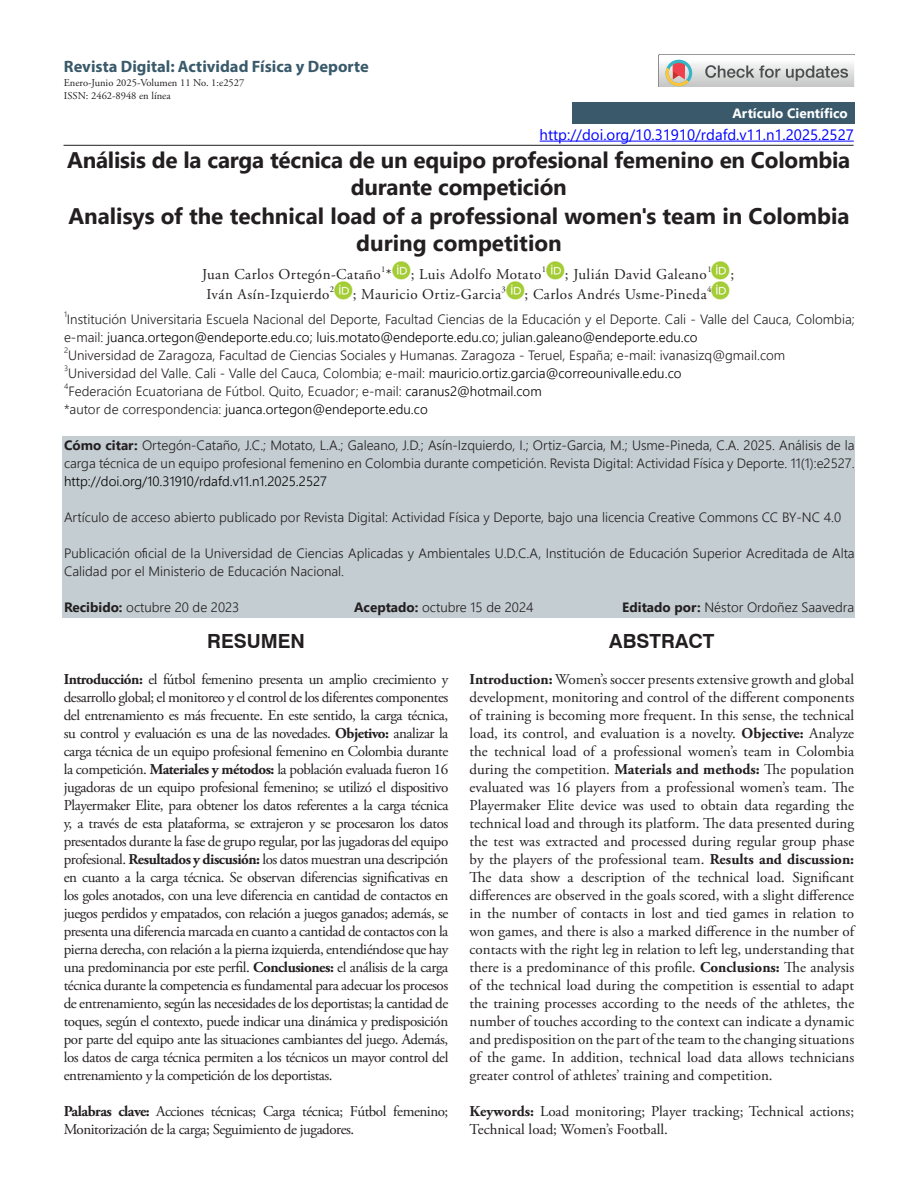
<style>
.page{position:relative;width:918px;height:1188px;background:#fff}
.page>*{position:absolute;margin:0;border:0;box-sizing:border-box;transform-origin:0 0}
.Título{font:700 22.5px/27px "Segoe UI";letter-spacing:-.01em;color:#231f20;text-align:center}
.Títulos_RC_-_WIN{font:700 19.5px "Swiss 721 BT";color:#231f20}
.t1{font:700 16.5px "Myriad Pro";color:#3a5a6b}
.Texto_RC{font:15px/18px "Adobe Garamond Pro";letter-spacing:-.03em;color:#231f20;text-align:justify}
.Autor_Título{font:15px "Adobe Garamond";letter-spacing:.03em;color:#231f20}
.Texto_RC-2{font:15px/18px "Adobe Garamond Pro";color:#231f20}
.t2{font:15px "Segoe UI";color:#00f}
.How_to_Cite_-_final{font:300 13.5px/18px "Segoe UI";color:#231f20}
.TITULO{font:700 13.5px "Segoe UI";color:#fff}
.t3{font:10.5px "Adobe Garamond Pro";color:#231f20}
.Autor_Título-2{font:8.7px "Adobe Garamond";color:#231f20}
.How_to_Cite_-_final-2{font:300 7.8px "Segoe UI";color:#231f20}
.s1{color:#000}
.s2{font-weight:700}
</style>
<div class="page">
<div style="left:63px;top:436px;width:792px;height:182px;background:#c4cdd2"></div>
<hr style="left:540px;top:141px;width:314px;height:1px;background:#00f">
<div style="left:572px;top:102px;width:282px;height:22px;background:#3a5a6b"></div>
<hr style="left:64px;top:145px;width:790px;height:1px;background:#231f20">
<svg style="left:658px;top:54px;width:196px;height:33px"></svg>
<img style="left:392px;top:261px;width:18px;height:18px">
<img style="left:547px;top:261px;width:18px;height:18px">
<img style="left:712px;top:261px;width:18px;height:18px">
<img style="left:334px;top:281px;width:18px;height:18px">
<img style="left:506px;top:281px;width:18px;height:18px">
<img style="left:712px;top:281px;width:18px;height:18px">
<p class="t1" style="left:64px;top:56px;width:306px">Revista Digital: Actividad Física y Deporte</p>
<p class="t3" style="left:64px;top:76px;width:182px">Enero-Junio 2025-Volumen 11 No. 1:e2527</p>
<p class="t3" style="left:64px;top:90px;width:108px">ISSN: 2462-8948 en línea</p>
<p class="TITULO" style="left:732px;top:101px;width:117px">Artículo Científico</p>
<p class="Título" style="left:67px;top:145px;width:785px">Análisis de la carga técnica de un equipo profesional femenino en Colombia durante competición</p>
<p class="Título" style="left:68px;top:201px;width:783px">Analisys of the technical load of a professional women's team in Colombia during competition</p>
<p class="Autor_Título" style="left:202px;top:266px;width:341px">Juan Carlos Ortegón-Cataño * ; Luis Adolfo Motato</p>
<p class="t2" style="left:540px;top:120px;width:316px">http://doi.org/10.31910/rdafd.v11.n1.2025.2527</p>
<p class="Autor_Título-2" style="left:381px;top:264px;width:6px">1</p>
<p class="Autor_Título-2" style="left:542px;top:264px;width:6px">1</p>
<p class="Autor_Título" style="left:565px;top:266px;width:143px">; Julián David Galeano</p>
<p class="Autor_Título-2" style="left:707px;top:264px;width:6px">1</p>
<p class="Autor_Título" style="left:730px;top:266px;width:5px">;</p>
<p class="Autor_Título" style="left:206px;top:287px;width:124px">Iván Asín-Izquierdo</p>
<p class="Autor_Título-2" style="left:330px;top:285px;width:6px">2</p>
<p class="Autor_Título" style="left:353px;top:287px;width:150px">; Mauricio Ortiz-Garcia</p>
<p class="Autor_Título-2" style="left:502px;top:285px;width:6px">3</p>
<p class="Autor_Título" style="left:525px;top:287px;width:184px">; Carlos Andrés Usme-Pineda</p>
<p class="Autor_Título-2" style="left:707px;top:285px;width:6px">4</p>
<p class="How_to_Cite_-_final-2" style="left:64px;top:307px;width:4px">1</p>
<p class="How_to_Cite_-_final" style="left:64px;top:309px;width:792px">Institución Universitaria Escuela Nacional del Deporte, Facultad Ciencias de la Educación y el Deporte. Cali - Valle del Cauca, Colombia; e-mail: <span class="s1">juanca.ortegon@endeporte.edu.co; luis.motato@endeporte.edu.co; julian.galeano@endeporte.edu.co</span></p>
<p class="How_to_Cite_-_final-2" style="left:64px;top:343px;width:6px">2</p>
<p class="How_to_Cite_-_final" style="left:68px;top:345px;width:719px">Universidad de Zaragoza, Facultad de Ciencias Sociales y Humanas. Zaragoza - Teruel, España; e-mail: ivanasizq@gmail.com</p>
<p class="How_to_Cite_-_final-2" style="left:64px;top:361px;width:6px">3</p>
<p class="How_to_Cite_-_final" style="left:68px;top:363px;width:615px">Universidad del Valle. Cali - Valle del Cauca, Colombia; e-mail: <span class="s1">mauricio.ortiz.garcia@correounivalle.edu.co</span></p>
<p class="How_to_Cite_-_final-2" style="left:64px;top:379px;width:6px">4</p>
<p class="How_to_Cite_-_final" style="left:64px;top:381px;width:479px;text-indent:4px">Federación Ecuatoriana de Fútbol. Quito, Ecuador; e-mail: <span class="s1">caranus2@hotmail.com </span>*autor de correspondencia: <span class="s1">juanca.ortegon@endeporte.edu.co</span></p>
<p class="How_to_Cite_-_final" style="left:64px;top:435px;width:792px;text-align:justify"><span class="s2">Cómo citar:</span> Ortegón-Cataño, J.C.; Motato, L.A.; Galeano, J.D.; Asín-Izquierdo, I.; Ortiz-Garcia, M.; Usme-Pineda, C.A. 2025. Análisis de la carga técnica de un equipo profesional femenino en Colombia durante competición. Revista Digital: Actividad Física y Deporte. 11(1):e2527. <span class="s1">http://doi.org/10.31910/rdafd.v11.n1.2025.2527</span></p>
<p class="How_to_Cite_-_final" style="left:64px;top:507px;width:779px">Artículo de acceso abierto publicado por Revista Digital: Actividad Física y Deporte, bajo una licencia Creative Commons CC BY-NC 4.0</p>
<p class="How_to_Cite_-_final" style="left:64px;top:543px;width:792px">Publicación oficial de la Universidad de Ciencias Aplicadas y Ambientales U.D.C.A, Institución de Educación Superior Acreditada de Alta<br>Calidad por el Ministerio de Educación Nacional.</p>
<p class="How_to_Cite_-_final" style="left:64px;top:597px;width:177px"><span class="s2">Recibido:</span> octubre 20 de 2023</p>
<p class="How_to_Cite_-_final" style="left:354px;top:597px;width:181px"><span class="s2">Aceptado:</span> octubre 15 de 2024</p>
<p class="How_to_Cite_-_final" style="left:622px;top:597px;width:234px"><span class="s2">Editado por:</span> Néstor Ordoñez Saavedra</p>
<p class="Títulos_RC_-_WIN" style="left:207px;top:629px;width:99px">RESUMEN</p>
<p class="Texto_RC" style="left:64px;top:671px;width:386px"><span class="s2">Introducción:</span> el fútbol femenino presenta un amplio crecimiento y desarrollo global; el monitoreo y el control de los diferentes componentes del entrenamiento es más frecuente. En este sentido, la carga técnica, su control y evaluación es una de las novedades. <span class="s2">Objetivo:</span> analizar la carga técnica de un equipo profesional femenino en Colombia durante la competición. <span class="s2">Materiales y métodos:</span> la población evaluada fueron 16 jugadoras de un equipo profesional femenino; se utilizó el dispositivo Playermaker Elite, para obtener los datos referentes a la carga técnica y, a través de esta plataforma, se extrajeron y se procesaron los datos presentados durante la fase de grupo regular, por las jugadoras del equipo profesional. <span class="s2">Resultados y discusión:</span> los datos muestran una descripción en cuanto a la carga técnica. Se observan diferencias significativas en los goles anotados, con una leve diferencia en cantidad de contactos en juegos perdidos y empatados, con relación a juegos ganados; además, se presenta una diferencia marcada en cuanto a cantidad de contactos con la pierna derecha, con relación a la pierna izquierda, entendiéndose que hay una predominancia por este perfil. <span class="s2">Conclusiones:</span> el análisis de la carga técnica durante la competencia es fundamental para adecuar los procesos de entrenamiento, según las necesidades de los deportistas; la cantidad de toques, según el contexto, puede indicar una dinámica y predisposición por parte del equipo ante las situaciones cambiantes del juego. Además, los datos de carga técnica permiten a los técnicos un mayor control del entrenamiento y la competición de los deportistas.</p>
<p class="Texto_RC" style="left:64px;top:1103px;width:386px"><span class="s2">Palabras clave:</span> Acciones técnicas; Carga técnica; Fútbol femenino;<br>Monitorización de la carga; Seguimiento de jugadores.</p>
<p class="Títulos_RC_-_WIN" style="left:609px;top:629px;width:107px">ABSTRACT</p>
<p class="Texto_RC" style="left:470px;top:671px;width:386px"><span class="s2">Introduction:</span> Women’s soccer presents extensive growth and global development, monitoring and control of the different components of training is becoming more frequent. In this sense, the technical load, its control, and evaluation is a novelty. <span class="s2">Objective:</span> Analyze the technical load of a professional women’s team in Colombia during the competition. <span class="s2">Materials and methods:</span> The population evaluated was 16 players from a professional women’s team. The Playermaker Elite device was used to obtain data regarding the technical load and through its platform. The data presented during the test was extracted and processed during regular group phase by the players of the professional team. <span class="s2">Results and discussion:<br></span>The data show a description of the technical load. Significant differences are observed in the goals scored, with a slight difference in the number of contacts in lost and tied games in relation to won games, and there is also a marked difference in the number of contacts with the right leg in relation to left leg, understanding that there is a predominance of this profile. <span class="s2">Conclusions:</span> The analysis of the technical load during the competition is essential to adapt the training processes according to the needs of the athletes, the number of touches according to the context can indicate a dynamic and predisposition on the part of the team to the changing situations of the game. In addition, technical load data allows technicians greater control of athletes’ training and competition.</p>
<p class="Texto_RC-2" style="left:470px;top:1103px;width:386px"><span class="s2">Keywords:</span> Load monitoring; Player tracking; Technical actions;<br>Technical load; Women’s Football.</p>
</div>
